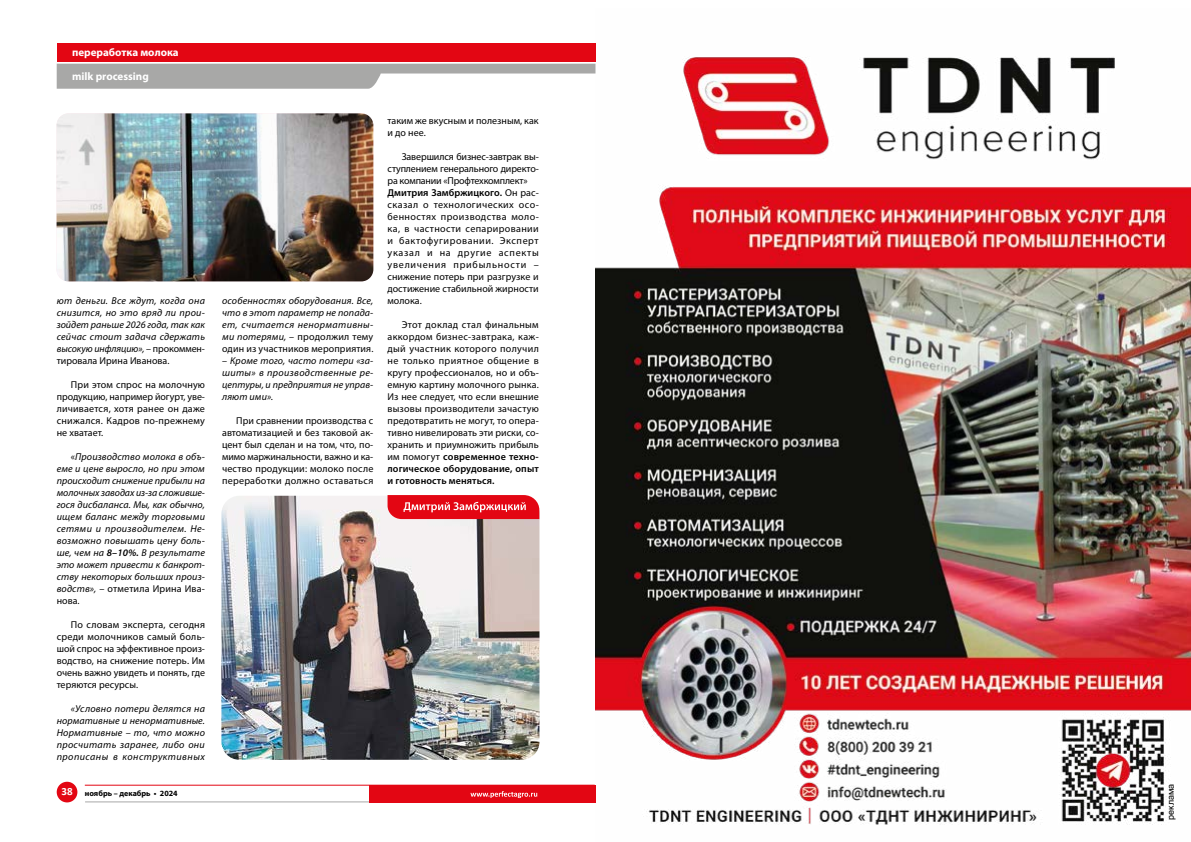
<style>
.page{position:relative;width:1191px;height:842px;background:#fff}
.page>*{position:absolute;margin:0;border:0;box-sizing:border-box;transform-origin:0 0}
.t1{font:700 11px "Myriad Pro";color:#fff}
.t2{font:10px/12px "Myriad Pro";letter-spacing:.01em;color:#000;text-align:justify}
.t3{font:italic 10px/12px "Myriad Pro";letter-spacing:.015em;color:#000;text-align:justify}
.t4{font:9px "Microsoft Sans Serif";color:#000}
.t5{font:700 8px "Myriad Pro";color:#000}
.s1{font-style:normal}
.s2{font-weight:600}
.s3{font-family:"Calibri";font-size:11px;color:#fff}
</style>
<div class="page">
<hr style="left:85px;top:802px;width:285px;height:1px;background:#a8a8a7">
<svg style="left:57px;top:64px;width:538px;height:25px"></svg>
<div style="left:57px;top:43px;width:538px;height:18px;background:#e30613"></div>
<div style="left:369px;top:785px;width:226px;height:17px;background:#e30613"></div>
<div style="left:57px;top:782px;width:20px;height:20px;background:#e30613;border-radius:50%"></div>
<hr style="left:85px;top:785px;width:510px;height:1px;background:#e30613">
<img style="left:221px;top:496px;width:318px;height:264px">
<img style="left:57px;top:113px;width:316px;height:168px">
<img style="left:595px;top:43px;width:596px;height:782px">
<svg style="left:387px;top:495px;width:152px;height:24px"></svg>
<svg style="left:470px;top:791px;width:67px;height:7px"></svg>
<p class="t1" style="left:72px;top:45px;width:108px">переработка молока</p>
<p class="t1" style="left:72px;top:69px;width:78px">milk processing</p>
<p class="t3" style="left:57px;top:294px;width:150px">ют деньги. Все ждут, когда она снизится, но это вряд ли прои&shy;зойдет раньше 2026 года, так как сейчас стоит задача сдержать высокую инфляцию», <span class="s1">– прокоммен&shy;тировала Ирина Иванова.</span></p>
<p class="t2" style="left:57px;top:378px;width:150px;text-indent:14px">При этом спрос на молочную продукцию, например йогурт, уве&shy;личивается, хотя ранее он даже снижался. Кадров по-прежнему не хватает.</p>
<p class="t3" style="left:57px;top:450px;width:150px;text-indent:14px"><span class="s1">«</span>Производство молока в объ&shy;еме и цене выросло, но при этом происходит снижение прибыли на молочных заводах из-за сложивше&shy;гося дисбаланса. Мы, как обычно, ищем баланс между торговыми сетями и производителем. Не&shy;возможно повышать цену боль&shy;ше, чем на <span class="s2">8–10%.</span> В результате это может привести к банкрот&shy;ству некоторых больших произ&shy;водств», <span class="s1">– отметила Ирина Ива&shy;нова.</span></p>
<p class="t2" style="left:57px;top:618px;width:150px;text-indent:14px">По словам эксперта, сегодня среди молочников самый боль&shy;шой спрос на эффективное произ&shy;водство, на снижение потерь. Им очень важно увидеть и понять, где теряются ресурсы.</p>
<p class="t3" style="left:57px;top:702px;width:150px;text-indent:14px">«Условно потери делятся на нормативные и ненормативные.<br>Нормативные – то, что можно просчитать заранее, либо они прописаны в конструктивных</p>
<p class="t5" style="left:61px;top:788px;width:118px"><span class="s3">38</span> ноябрь – декабрь • 2024</p>
<p class="t3" style="left:222px;top:294px;width:153px">особенностях оборудования. Все, что в этот параметр не попада&shy;ет, считается ненормативны&shy;ми потерями, <span class="s1">– продолжил тему один из участников мероприятия.</span></p>
<p class="t3" style="left:222px;top:354px;width:153px"><span class="s1">–</span> Кроме того, часто потери «за&shy;шиты» в производственные ре&shy;цептуры, и предприятия не управ&shy;ляют ими».</p>
<p class="t2" style="left:222px;top:414px;width:153px;text-indent:14px">При сравнении производства с автоматизацией и без таковой ак&shy;цент был сделан и на том, что, по&shy;мимо маржинальности, важно и ка&shy;чество продукции: молоко после переработки должно оставаться</p>
<p class="t2" style="left:387px;top:114px;width:153px">таким же вкусным и полезным, как и до нее.</p>
<p class="t2" style="left:387px;top:150px;width:153px;text-align:left;text-indent:14px">Завершился бизнес-завтрак вы&shy;ступлением генерального директо&shy;ра компании «Профтехкомплект»<br><span class="s2">Дмитрия Замбржицкого.</span> Он рас&shy;сказал о технологических осо&shy;бенностях производства моло&shy;ка, в частности сепарировании и бактофугировании. Эксперт указал и на другие аспекты увеличения прибыльности – снижение потерь при разгрузке и достижение стабильной жирности молока.</p>
<p class="t2" style="left:387px;top:318px;width:153px;text-indent:14px">Этот доклад стал финальным аккордом бизнес-завтрака, каж&shy;дый участник которого получил не только приятное общение в кругу профессионалов, но и объ&shy;емную картину молочного рынка.<br>Из нее следует, что если внешние вызовы производители зачастую предотвратить не могут, то опера&shy;тивно нивелировать эти риски, со&shy;хранить и приумножить прибыль им помогут <span class="s2">современное техно&shy;логическое оборудование, опыт и готовность меняться.</span></p>
<p class="t4" style="left:1165px;top:820px;width:38px;rotate:-90deg">реклама</p>
</div>
